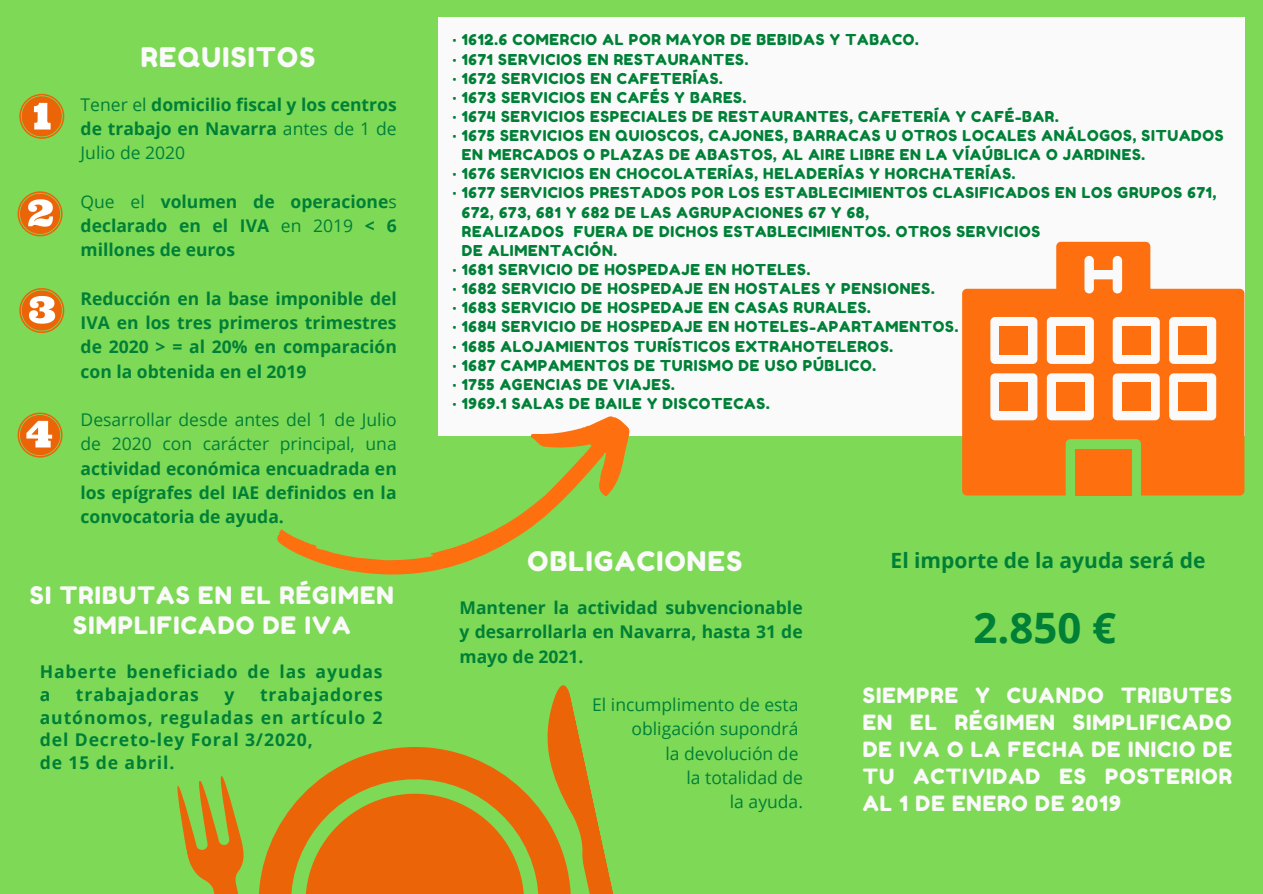
<style>
.page{position:relative;width:1263px;height:894px;background:#fff}
.page>*{position:absolute;margin:0;border:0;box-sizing:border-box;transform-origin:0 0}
.t1{font:700 42px "Open Sans";color:#008037}
.t2{font:27px "Fredoka One";letter-spacing:.05em;color:#fafafa}
.t3{font:24px/30.3px "Fredoka One";letter-spacing:.05em;color:#fafafa;text-align:center}
.t4{font:21px/27px "Fredoka One";letter-spacing:.05em;color:#fafafa;text-align:justify}
.t5{font:700 21px "Open Sans";color:#008037}
.t6{font:700 17.55px/24.2px "Open Sans";color:#008037;text-align:justify}
.t7{font:17.55px/24.2px "Open Sans";color:#008037}
.t8{font:700 17.55px/22.8px "Open Sans";letter-spacing:.05em;color:#008037}
.t9{font:15px "Fredoka One";letter-spacing:.05em;color:#008037}
.s1{font-weight:400}
</style>
<div class="page">
<div style="left:0;top:0;width:1263px;height:893px;background:#7ed957"></div>
<svg style="left:0;top:685px;width:640px;height:209px"></svg>
<svg style="left:19px;top:94px;width:45px;height:45px"></svg>
<svg style="left:18px;top:191px;width:45px;height:45px"></svg>
<svg style="left:19px;top:288px;width:45px;height:45px"></svg>
<svg style="left:18px;top:412px;width:45px;height:45px"></svg>
<div style="left:438px;top:17px;width:806px;height:418px;background:#fafafa"></div>
<svg style="left:962px;top:242px;width:282px;height:253px;fill:#fd6f0f"></svg>
<div style="left:1075px;top:448px;width:56px;height:47px;background:#fd6f0f"></div>
<div style="left:1178px;top:326px;width:29px;height:28px;background:#fd6f0f"></div>
<svg style="left:277px;top:416px;width:379px;height:159px"></svg>
<h2 class="t2" style="left:141px;top:40px;width:176px">REQUISITOS</h2>
<p class="t6" style="left:81px;top:92px;width:318px"><span class="s1">Tener el</span> domicilio fiscal y los centros de trabajo en Navarra <span class="s1">antes de 1 de Julio de 2020</span></p>
<p class="t6" style="left:81px;top:189px;width:318px"><span class="s1">Que el</span> volumen de operacione<span class="s1">s </span>declarado en el IVA <span class="s1">en 2019</span> &lt; 6 millones de euros</p>
<p class="t6" style="left:81px;top:286px;width:318px">Reducción en la base imponible del IVA en los tres primeros trimestres de 2020 &gt; = al 20% en comparación con la obtenida en el 2019</p>
<p class="t7" style="left:81px;top:407px;width:318px">Desarrollar desde antes del 1 de Julio de 2020 con carácter principal, una</p>
<p class="t6" style="left:81px;top:455px;width:318px">actividad económica encuadrada en los epígrafes del IAE definidos en la convocatoria de ayuda.</p>
<h3 class="t3" style="left:30px;top:579px;width:365px">SI TRIBUTAS EN EL RÉGIMEN<br>SIMPLIFICADO DE IVA</h3>
<p class="t8" style="left:40px;top:659px;width:344px">Haberte beneficiado de las ayudas a</p>
<p class="t8" style="left:40px;top:682px;width:345px;text-indent:220px">trabajadores autónomos, reguladas en artículo 2 del Decreto-ley Foral 3/2020,<br>de 15 de abril.</p>
<p class="t8" style="left:76px;top:682px;width:125px">trabajadoras</p>
<p class="t6" style="left:225px;top:681px;width:11px">y</p>
<p class="t9" style="left:453px;top:31px;width:467px">· 1612.6 COMERCIO AL POR MAYOR DE BEBIDAS Y TABACO.</p>
<p class="t9" style="left:453px;top:50px;width:297px">· 1671 SERVICIOS EN RESTAURANTES.</p>
<p class="t9" style="left:453px;top:69px;width:271px">· 1672 SERVICIOS EN CAFETERÍAS.</p>
<p class="t9" style="left:453px;top:88px;width:295px">· 1673 SERVICIOS EN CAFÉS Y BARES.</p>
<p class="t9" style="left:453px;top:107px;width:607px">· 1674 SERVICIOS ESPECIALES DE RESTAURANTES, CAFETERÍA Y CAFÉ-BAR.</p>
<p class="t9" style="left:453px;top:126px;width:772px">· 1675 SERVICIOS EN QUIOSCOS, CAJONES, BARRACAS U OTROS LOCALES ANÁLOGOS, SITUADOS</p>
<p class="t9" style="left:462px;top:145px;width:685px">EN MERCADOS O PLAZAS DE ABASTOS, AL AIRE LIBRE EN LA VÍAÚBLICA O JARDINES.</p>
<p class="t9" style="left:453px;top:165px;width:564px">· 1676 SERVICIOS EN CHOCOLATERÍAS, HELADERÍAS Y HORCHATERÍAS.</p>
<p class="t9" style="left:453px;top:184px;width:765px">· 1677 SERVICIOS PRESTADOS POR LOS ESTABLECIMIENTOS CLASIFICADOS EN LOS GRUPOS 671,</p>
<p class="t9" style="left:462px;top:203px;width:408px">672, 673, 681 Y 682 DE LAS AGRUPACIONES 67 Y 68,</p>
<p class="t9" style="left:462px;top:222px;width:580px">REALIZADOS FUERA DE DICHOS ESTABLECIMIENTOS. OTROS SERVICIOS</p>
<p class="t9" style="left:462px;top:241px;width:157px">DE ALIMENTACIÓN.</p>
<p class="t9" style="left:453px;top:260px;width:359px">· 1681 SERVICIO DE HOSPEDAJE EN HOTELES.</p>
<p class="t9" style="left:453px;top:279px;width:483px">· 1682 SERVICIO DE HOSPEDAJE EN HOSTALES Y PENSIONES.</p>
<p class="t9" style="left:453px;top:298px;width:419px">· 1683 SERVICIO DE HOSPEDAJE EN CASAS RURALES.</p>
<p class="t9" style="left:453px;top:318px;width:507px">· 1684 SERVICIO DE HOSPEDAJE EN HOTELES-APARTAMENTOS.</p>
<p class="t9" style="left:453px;top:337px;width:442px">· 1685 ALOJAMIENTOS TURÍSTICOS EXTRAHOTELEROS.</p>
<p class="t9" style="left:453px;top:356px;width:425px">· 1687 CAMPAMENTOS DE TURISMO DE USO PÚBLICO.</p>
<p class="t9" style="left:453px;top:375px;width:223px">· 1755 AGENCIAS DE VIAJES.</p>
<p class="t9" style="left:453px;top:394px;width:318px">· 1969.1 SALAS DE BAILE Y DISCOTECAS.</p>
<h2 class="t2" style="left:528px;top:545px;width:216px">OBLIGACIONES</h2>
<p class="t6" style="left:459px;top:595px;width:345px">Mantener la actividad subvencionable y desarrollarla en Navarra, hasta 31 de mayo de 2021.</p>
<p class="t7" style="left:592px;top:692px;width:212px;text-align:right">El incumplimento de esta obligación supondrá<br>la devolución de<br>la totalidad de<br>la ayuda.</p>
<h3 class="t5" style="left:891px;top:545px;width:316px">El importe de la ayuda será de</h3>
<h1 class="t1" style="left:973px;top:597px;width:144px">2.850 €</h1>
<h3 class="t4" style="left:863px;top:681px;width:371px">SIEMPRE Y CUANDO TRIBUTES EN EL RÉGIMEN SIMPLIFICADO DE IVA O LA FECHA DE INICIO DE TU ACTIVIDAD ES POSTERIOR AL 1 DE ENERO DE 2019</h3>
</div>
